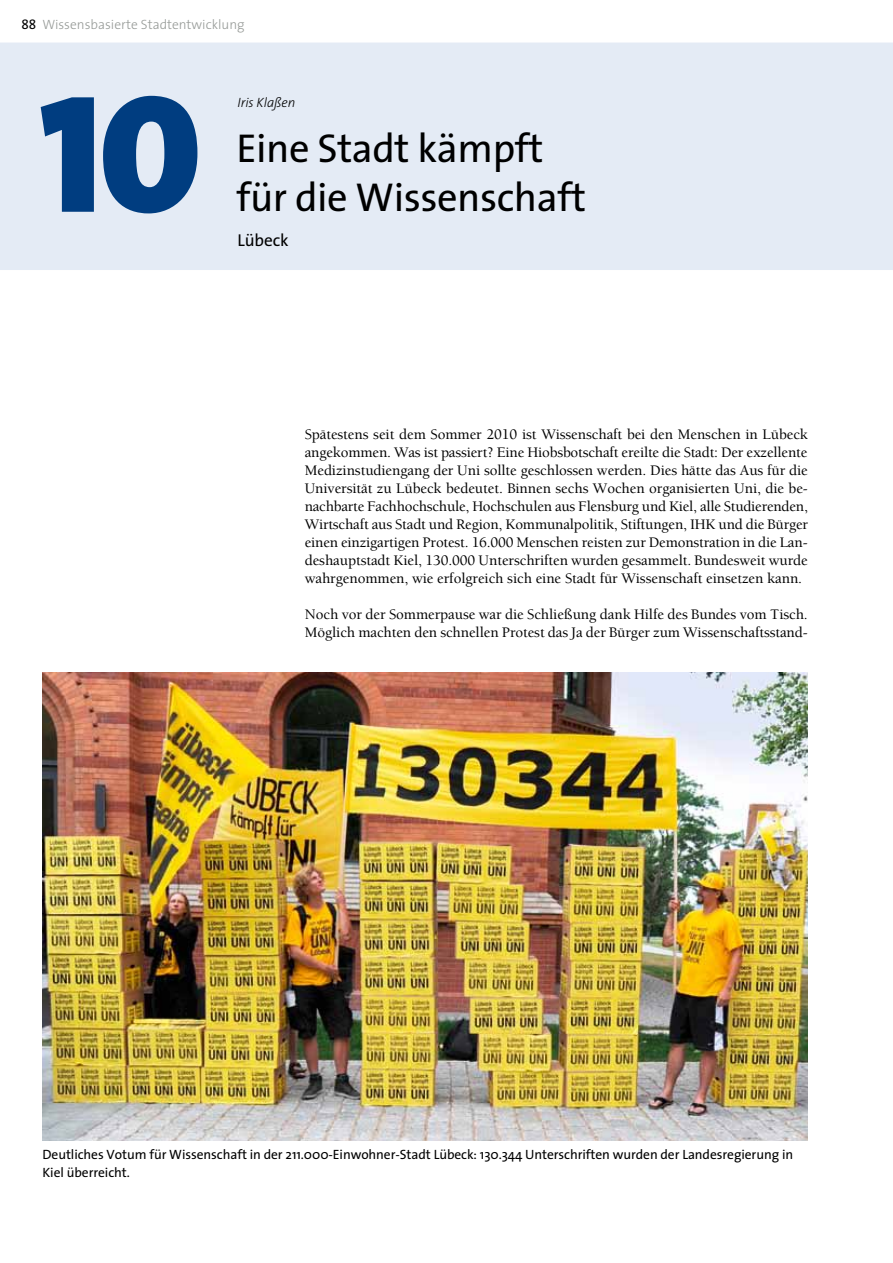
<style>
.page{position:relative;width:893px;height:1263px;background:#fff}
.page>*{position:absolute;margin:0;border:0;box-sizing:border-box;transform-origin:0 0}
.t1{font:169.5px "The Sans Black Caps";color:#003d80}
.t2{font:40.5px/48.6px "The Sans";letter-spacing:-.01em;color:#000}
.t3{font:17.25px "The Sans";letter-spacing:-.005em;color:#000}
.t4{font:500 15px/18px "Berkeley";letter-spacing:-.005em;color:#000;text-align:justify}
.t5{font:13.5px/18px "The Sans";letter-spacing:-.005em;color:#000}
.t6{font:300 13.5px "The Sans";color:#969a97}
.t7{font:italic 300 13.5px "The Sans";letter-spacing:-.005em;color:#000}
.s1{font-weight:400;color:#000}
</style>
<div class="page">
<div style="left:0;top:43px;width:893px;height:227px;background:#e4ebf5"></div>
<img style="left:43px;top:673px;width:765px;height:468px">
<p class="t6" style="left:22px;top:13px;width:225px"><span class="s1">88</span> Wissensbasierte Stadtentwicklung</p>
<h1 class="t1" style="left:39px;top:10px;width:163px">10</h1>
<p class="t7" style="left:237px;top:91px;width:60px">Iris Klaßen</p>
<h2 class="t2" style="left:236px;top:123px;width:351px">Eine Stadt kämpft für die Wissenschaft</h2>
<p class="t3" style="left:237px;top:226px;width:53px">Lübeck</p>
<p class="t4" style="left:305px;top:425px;width:505px">Spätestens seit dem Sommer 2010 ist Wissenschaft bei den Menschen in Lübeck angekommen. Was ist passiert? Eine Hiobsbotschaft ereilte die Stadt: Der exzellente Medizinstudiengang der Uni sollte geschlossen werden. Dies hätte das Aus für die Universität zu Lübeck bedeutet. Binnen sechs Wochen organisierten Uni, die be&shy;nachbarte Fachhochschule, Hochschulen aus Flensburg und Kiel, alle Studierenden, Wirtschaft aus Stadt und Region, Kommunalpolitik, Stiftungen, IHK und die Bürger einen einzigartigen Protest. 16.000 Menschen reisten zur Demonstration in die Lan&shy;deshauptstadt Kiel, 130.000 Unterschriften wurden gesammelt. Bundesweit wurde wahrgenommen, wie erfolgreich sich eine Stadt für Wissenschaft einsetzen kann.</p>
<p class="t4" style="left:305px;top:605px;width:505px">Noch vor der Sommerpause war die Schließung dank Hilfe des Bundes vom Tisch.<br>Möglich machten den schnellen Protest das Ja der Bürger zum Wissenschaftsstand-</p>
<p class="t5" style="left:43px;top:1145px;width:752px">Deutliches Votum für Wissenschaft in der 211.000-Einwohner-Stadt Lübeck: 130.344 Unterschriften wurden der Landesregierung in<br>Kiel überreicht.</p>
</div>
